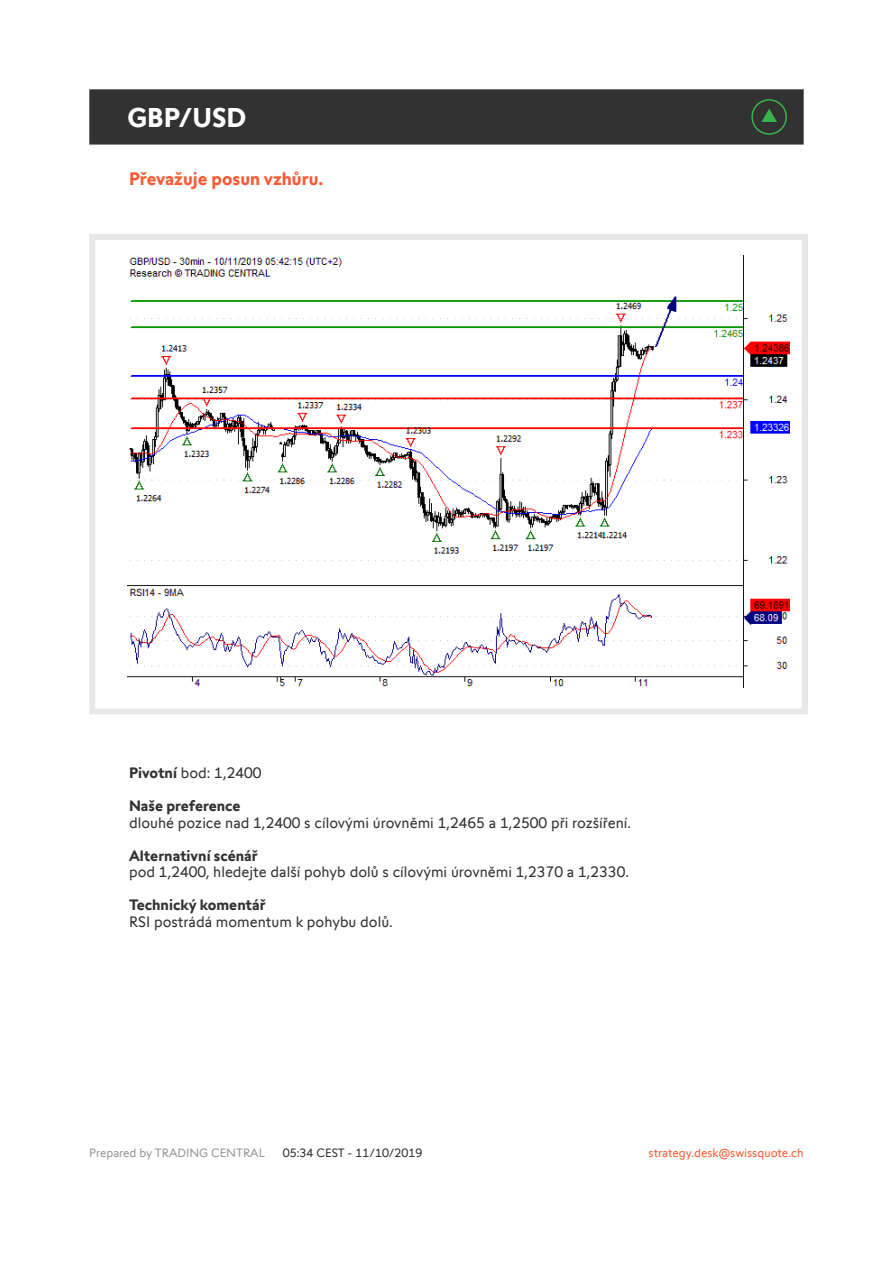
<style>
.page{position:relative;width:893px;height:1263px;background:#fff}
.page>*{position:absolute;margin:0;border:0;box-sizing:border-box;transform-origin:0 0}
.t1{font:700 27px "Swissquote CT";color:#fff}
.t2{font:700 18px "Swissquote CT";color:#fa5b35}
.t3{font:15px "Swissquote CT";color:#323232}
.t4{font:700 15px "Swissquote CT";color:#323232}
.t5{font:12px "Swissquote CT";color:#fa5b35}
.t6{font:12px "Swissquote CT";color:#939598}
.t7{font:12px "Swissquote CT";color:#323232}
.s1{font-weight:700}
</style>
<div class="page">
<div style="left:89px;top:234px;width:719px;height:480px;border:6px solid #e9e8e7"></div>
<div style="left:89px;top:89px;width:715px;height:56px;background:#323232;border:2px solid #323232"></div>
<img style="left:128px;top:255px;width:661px;height:432px">
<svg style="left:751px;top:99px;width:36px;height:36px"></svg>
<h1 class="t1" style="left:128px;top:101px;width:120px">GBP/USD</h1>
<p class="t2" style="left:129px;top:168px;width:196px">Převažuje posun vzhůru.</p>
<p class="t3" style="left:129px;top:764px;width:134px"><span class="s1">Pivotní</span> bod: 1,2400</p>
<p class="t4" style="left:129px;top:797px;width:113px">Naše preference</p>
<p class="t3" style="left:129px;top:814px;width:503px">dlouhé pozice nad 1,2400 s cílovými úrovněmi 1,2465 a 1,2500 při rozšíření.</p>
<p class="t4" style="left:129px;top:846px;width:130px">Alternativní scénář</p>
<p class="t3" style="left:129px;top:863px;width:501px">pod 1,2400, hledejte další pohyb dolů s cílovými úrovněmi 1,2370 a 1,2330.</p>
<p class="t4" style="left:129px;top:896px;width:138px">Technický komentář</p>
<p class="t3" style="left:129px;top:913px;width:265px">RSI postrádá momentum k pohybu dolů.</p>
<p class="t6" style="left:89px;top:1145px;width:177px">Prepared by TRADING CENTRAL</p>
<p class="t7" style="left:283px;top:1145px;width:141px">05:34 CEST - 11/10/2019</p>
<p class="t5" style="left:649px;top:1145px;width:157px">strategy.desk@swissquote.ch</p>
</div>
